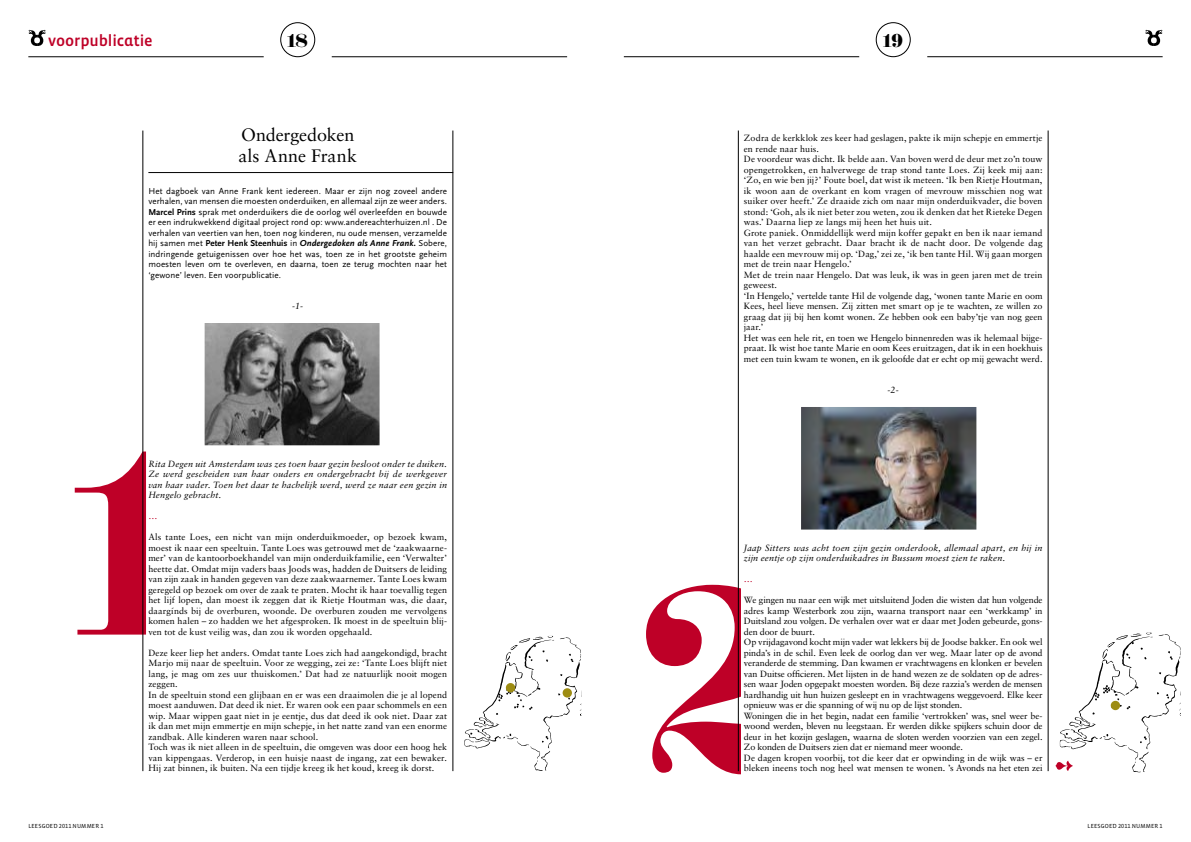
<style>
.page{position:relative;width:1191px;height:842px;background:#fff}
.page>*{position:absolute;margin:0;border:0;box-sizing:border-box;transform-origin:0 0}
.t1{font:270px "Fette Fraktur";color:#be0027}
.t2{font:19.2px "Fette Fraktur";color:#000}
.BROODTEKST{font:18px "Sabon";letter-spacing:-.005em;color:#000}
.t3{font:16px "Vista Sans Alt Med";letter-spacing:-.005em;color:#be0027}
.BROODTEKST-2{font:9px/10.5px "Sabon";letter-spacing:.005em;color:#000;text-align:justify}
.KADER_BROOD{font:9px/10.5px "Scala Sans";letter-spacing:.005em;color:#000;text-align:justify}
.BROODTEKST-3{font:italic 9px/10.5px "Sabon";letter-spacing:.02em;color:#000}
.BROODTEKST-4{font:9px "Sabon";color:#be0027}
.t4{font:6px "Vista Sans Alt";letter-spacing:.03em;color:#000}
.s1{font-weight:700}
.s2{font-weight:700;font-style:italic}
</style>
<div class="page">
<hr style="left:624px;top:57px;width:235px;height:1px;background:#000">
<hr style="left:927px;top:57px;width:235px;height:1px;background:#000">
<svg style="left:1145px;top:29px;width:18px;height:17px"></svg>
<div style="left:876px;top:23px;width:34px;height:34px;border:1px solid #000;border-radius:50%"></div>
<hr style="left:738px;top:131px;width:1px;height:640px;background:#000">
<hr style="left:1048px;top:131px;width:1px;height:640px;background:#000">
<img style="left:801px;top:407px;width:175px;height:123px">
<svg style="left:1055px;top:632px;width:126px;height:141px"></svg>
<div style="left:280px;top:23px;width:35px;height:34px;border:1px solid #000;border-radius:50%"></div>
<hr style="left:28px;top:57px;width:236px;height:1px;background:#000">
<hr style="left:332px;top:57px;width:235px;height:1px;background:#000">
<svg style="left:28px;top:29px;width:18px;height:17px"></svg>
<hr style="left:143px;top:131px;width:1px;height:640px;background:#000">
<hr style="left:453px;top:131px;width:1px;height:640px;background:#000">
<img style="left:204px;top:323px;width:176px;height:123px">
<hr style="left:148px;top:172px;width:305px;height:1px;background:#000">
<svg style="left:464px;top:635px;width:118px;height:136px"></svg>
<div style="left:562px;top:688px;width:10px;height:9px;background:#9d8c12;border-radius:50%"></div>
<div style="left:506px;top:683px;width:9px;height:9px;background:#9d8c12;border-radius:50%"></div>
<p class="t3" style="left:48px;top:32px;width:106px">voorpublicatie</p>
<p class="t2" style="left:287px;top:29px;width:22px">18</p>
<p class="BROODTEKST" style="left:241px;top:124px;width:115px">Ondergedoken</p>
<p class="BROODTEKST" style="left:238px;top:145px;width:120px">als Anne Frank</p>
<p class="KADER_BROOD" style="left:148px;top:186px;width:300px">Het dagboek van Anne Frank kent iedereen. Maar er zijn nog zoveel andere verhalen, van mensen die moesten onderduiken, en allemaal zijn ze weer anders.<br><span class="s1">Marcel Prins</span> sprak met onderduikers die de oorlog wél overleefden en bouwde er een indrukwekkend digitaal project rond op: www.andereachterhuizen.nl . De verhalen van veertien van hen, toen nog kinderen, nu oude mensen, verzamelde hij samen met <span class="s1">Peter Henk Steenhuis</span> in <span class="s2">Ondergedoken als Anne Frank.</span> Sobere, indringende getuigenissen over hoe het was, toen ze in het grootste geheim moesten leven om te overleven, en daarna, toen ze terug mochten naar het ‘gewone’ leven. Een voorpublicatie.</p>
<p class="BROODTEKST-3" style="left:292px;top:301px;width:12px">-1-</p>
<p class="t1" style="left:75px;top:387px;width:117px">1</p>
<p class="BROODTEKST-3" style="left:148px;top:458px;width:300px;text-align:justify">Rita Degen uit Amsterdam was zes toen haar gezin besloot onder te duiken.<br>Ze werd gescheiden van haar ouders en ondergebracht bij de werkgever van haar vader. Toen het daar te hachelijk werd, werd ze naar een gezin in Hengelo gebracht.</p>
<p class="BROODTEKST-4" style="left:148px;top:511px;width:10px">…</p>
<p class="BROODTEKST-2" style="left:148px;top:532px;width:300px">Als tante Loes, een nicht van mijn onderduikmoeder, op bezoek kwam, moest ik naar een speeltuin. Tante Loes was getrouwd met de ‘zaakwaarne&shy;mer’ van de kantoorboekhandel van mijn onderduikfamilie, een ‘Verwalter’ heette dat. Omdat mijn vaders baas Joods was, hadden de Duitsers de leiding van zijn zaak in handen gegeven van deze zaakwaarnemer. Tante Loes kwam geregeld op bezoek om over de zaak te praten. Mocht ik haar toevallig tegen het lijf lopen, dan moest ik zeggen dat ik Rietje Houtman was, die daar, daargínds bij de overburen, woonde. De overburen zouden me vervolgens komen halen – zo hadden we het afgesproken. Ik moest in de speeltuin blij&shy;ven tot de kust veilig was, dan zou ik worden opgehaald.</p>
<p class="BROODTEKST-2" style="left:148px;top:647px;width:300px">Deze keer liep het anders. Omdat tante Loes zich had aangekondigd, bracht Marjo mij naar de speeltuin. Voor ze wegging, zei ze: ‘Tante Loes blijft niet lang, je mag om zes uur thuiskomen.’ Dat had ze natuurlijk nooit mogen zeggen.</p>
<p class="BROODTEKST-2" style="left:148px;top:689px;width:300px">In de speeltuin stond een glijbaan en er was een draaimolen die je al lopend moest aanduwen. Dat deed ik niet. Er waren ook een paar schommels en een wip. Maar wippen gaat niet in je eentje, dus dat deed ik ook niet. Daar zat ik dan met mijn emmertje en mijn schepje, in het natte zand van een enorme zandbak. Alle kinderen waren naar school.</p>
<p class="BROODTEKST-2" style="left:148px;top:742px;width:300px">Toch was ik niet alleen in de speeltuin, die omgeven was door een hoog hek van kippengaas. Verderop, in een huisje naast de ingang, zat een bewaker.<br>Hij zat binnen, ik buiten. Na een tijdje kreeg ik het koud, kreeg ik dorst.</p>
<p class="t4" style="left:28px;top:823px;width:77px">LEESGOED 2011 NUMMER 1</p>
<p class="t2" style="left:883px;top:29px;width:21px">19</p>
<p class="BROODTEKST-2" style="left:744px;top:133px;width:300px">Zodra de kerkklok zes keer had geslagen, pakte ik mijn schepje en emmertje en rende naar huis.</p>
<p class="BROODTEKST-2" style="left:744px;top:154px;width:300px">De voordeur was dicht. Ik belde aan. Van boven werd de deur met zo’n touw opengetrokken, en halverwege de trap stond tante Loes. Zij keek mij aan: ‘Zo, en wie ben jij?’ Foute boel, dat wist ik meteen. ‘Ik ben Rietje Houtman, ik woon aan de overkant en kom vragen of mevrouw misschien nog wat suiker over heeft.’ Ze draaide zich om naar mijn onderduikvader, die boven stond: ‘Goh, als ik niet beter zou weten, zou ik denken dat het Rieteke Degen was.’ Daarna liep ze langs mij heen het huis uit.</p>
<p class="BROODTEKST-2" style="left:744px;top:227px;width:300px">Grote paniek. Onmiddellijk werd mijn koffer gepakt en ben ik naar iemand van het verzet gebracht. Daar bracht ik de nacht door. De volgende dag haalde een mevrouw mij op. ‘Dag,’ zei ze, ‘ik ben tante Hil. Wij gaan morgen met de trein naar Hengelo.’</p>
<p class="BROODTEKST-2" style="left:744px;top:269px;width:300px">Met de trein naar Hengelo. Dat was leuk, ik was in geen jaren met de trein geweest.</p>
<p class="BROODTEKST-2" style="left:744px;top:290px;width:300px">‘In Hengelo,’ vertelde tante Hil de volgende dag, ‘wonen tante Marie en oom Kees, heel lieve mensen. Zij zitten met smart op je te wachten, ze willen zo graag dat jij bij hen komt wonen. Ze hebben ook een baby’tje van nog geen jaar.’</p>
<p class="BROODTEKST-2" style="left:744px;top:332px;width:300px">Het was een hele rit, en toen we Hengelo binnenreden was ik helemaal bijge&shy;praat. Ik wist hoe tante Marie en oom Kees eruitzagen, dat ik in een hoekhuis met een tuin kwam te wonen, en ik geloofde dat er echt op mij gewacht werd.</p>
<p class="BROODTEKST-3" style="left:887px;top:385px;width:13px">-2-</p>
<p class="BROODTEKST-3" style="left:744px;top:542px;width:300px">Jaap Sitters was acht toen zijn gezin onderdook, allemaal apart, en hij in zijn eentje op zijn onderduikadres in Bussum moest zien te raken.</p>
<p class="BROODTEKST-4" style="left:744px;top:574px;width:11px">…</p>
<p class="BROODTEKST-2" style="left:744px;top:595px;width:300px">We gingen nu naar een wijk met uitsluitend Joden die wisten dat hun volgende adres kamp Westerbork zou zijn, waarna transport naar een ‘werkkamp’ in Duitsland zou volgen. De verhalen over wat er daar met Joden gebeurde, gons&shy;den door de buurt.</p>
<p class="BROODTEKST-2" style="left:744px;top:637px;width:300px">Op vrijdagavond kocht mijn vader wat lekkers bij de Joodse bakker. En ook wel pinda’s in de schil. Even leek de oorlog dan ver weg. Maar later op de avond veranderde de stemming. Dan kwamen er vrachtwagens en klonken er bevelen van Duitse officieren. Met lijsten in de hand wezen ze de soldaten op de adres&shy;sen waar Joden opgepakt moesten worden. Bij deze razzia’s werden de mensen hardhandig uit hun huizen gesleept en in vrachtwagens weggevoerd. Elke keer opnieuw was er die spanning of wij nu op de lijst stonden.</p>
<p class="BROODTEKST-2" style="left:744px;top:710px;width:300px">Woningen die in het begin, nadat een familie ‘vertrokken’ was, snel weer be&shy;woond werden, bleven nu leegstaan. Er werden dikke spijkers schuin door de deur in het kozijn geslagen, waarna de sloten werden voorzien van een zegel.<br>Zo konden de Duitsers zien dat er niemand meer woonde.</p>
<p class="BROODTEKST-2" style="left:744px;top:752px;width:300px">De dagen kropen voorbij, tot die keer dat er opwinding in de wijk was – er bleken ineens toch nog heel wat mensen te wonen. ’s Avonds na het eten zei</p>
<p class="t1" style="left:644px;top:523px;width:156px">2</p>
<p class="t4" style="left:1087px;top:823px;width:77px">LEESGOED 2011 NUMMER 1</p>
</div>
